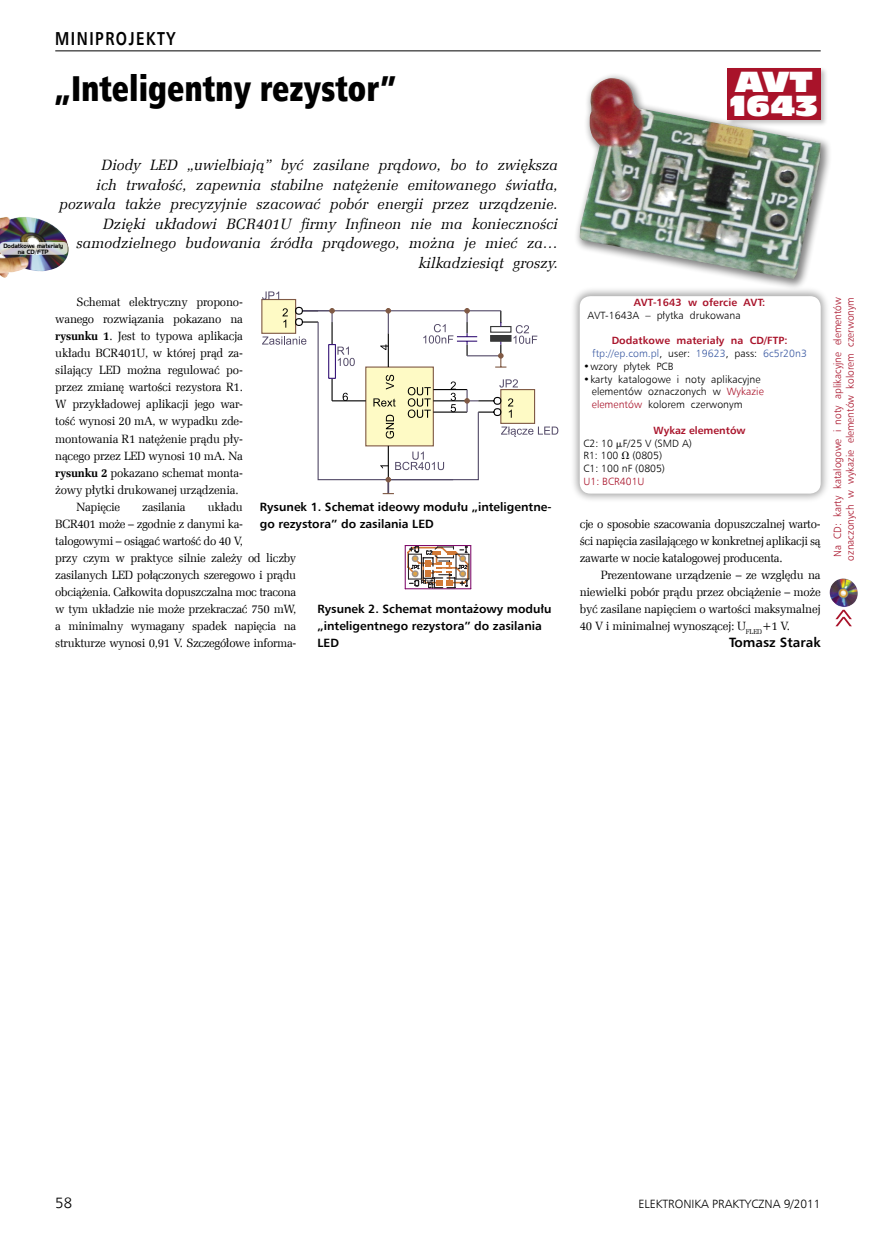
<style>
.page{position:relative;width:893px;height:1234px;background:#fff}
.page>*{position:absolute;margin:0;border:0;box-sizing:border-box;transform-origin:0 0}
._9_Tytul{font:36px "Humnst 777 X Blk Cn EU";color:#000;scale:.9 1}
.tabela{font:27px "Incised 901 Nd EU";letter-spacing:.01em;color:#fff}
.t1{font:700 18.75px "Humnst 777 EU";letter-spacing:.1em;color:#000;scale:.8 1}
._2_Lead{font:italic 15px/19.5px "Zapf Ellipt EU";letter-spacing:.005em;color:#000;text-align:right}
.t2{font:15px "Humnst 777 Lt EU";color:#000}
._0_Autor{font:700 13.5px "Humnst 777 EU";color:#000}
._1_Body{font:12px/17px "Zapf Ellipt EU";letter-spacing:-.03em;color:#000;text-align:justify}
._4_Podpis{font:700 12px/17px "Humnst 777 EU";color:#000}
.t3{font:12px "Humnst 777 Lt EU";color:#000}
.tabela-2{font:10.5px/12.8px "Humnst 777 Lt EU";letter-spacing:.005em;color:#000}
.Body_text{font:10.5px/12.6px "Humnst 777 Lt EU";letter-spacing:.005em;color:#a9132a;text-align:center;scale:.96 1}
.tabela-3{font:700 10.5px "Humnst 777 EU";letter-spacing:.005em;color:#a9132a}
._4_Podpis-2{font:10.5px "Humnst 777 Lt EU";color:#000}
.tabela-4{font:10.5px "Humnst 777 Lt EU";letter-spacing:.005em;color:#3c5ba3}
._4_Podpis-3{font:700 10.5px "Humnst 777 EU";color:#a9132a}
._4_Podpis-4{font:10.5px "Humnst 777 Lt EU";color:#a9132a}
.t4{font:6px/6px "Handel Gothic EU";color:#000;text-align:center;scale:.93 1}
.s1{font-weight:700}
.s2{color:#000}
.s3{color:#a9132a}
.s4{font-family:"Math With Greek"}
</style>
<div class="page">
<hr style="left:55px;top:51px;width:766px;height:1px;background:#000">
<img style="left:830px;top:578px;width:28px;height:29px">
<svg style="left:835px;top:609px;width:17px;height:17px"></svg>
<img style="left:0;top:217px;width:65px;height:61px">
<svg style="left:0;top:242px;width:68px;height:13px"></svg>
<div style="left:569px;top:285px;width:260px;height:217px;background:#000;opacity:.35"></div>
<div style="left:580px;top:296px;width:241px;height:197px;background:#fff;border-radius:11px"></div>
<div style="left:572px;top:71px;width:259px;height:218px;background:#000;opacity:.5"></div>
<img style="left:580px;top:78px;width:240px;height:201px">
<div style="left:725px;top:67px;width:103px;height:59px;background:#000;opacity:.25"></div>
<div style="left:727px;top:68px;width:94px;height:51px;background:#a9132a"></div>
<hr style="left:405px;top:545px;width:1px;height:43px;background:#7f0c6b">
<hr style="left:470px;top:545px;width:1px;height:43px;background:#7f0c6b">
<hr style="left:405px;top:588px;width:66px;height:1px;background:#7f0c6b">
<svg style="left:406px;top:545px;width:64px;height:43px"></svg>
<div style="left:261px;top:299px;width:35px;height:35px;background:#fefac5;border:1px solid #805a45"></div>
<svg style="left:262px;top:291px;width:17px;height:8px"></svg>
<svg style="left:262px;top:306px;width:296px;height:188px"></svg>
<p class="t1" style="left:55px;top:27px;width:152px">MINIPROJEKTY</p>
<p class="_9_Tytul" style="left:55px;top:66px;width:380px">„Inteligentny rezystor”</p>
<p class="_2_Lead" style="left:59px;top:155px;width:500px">Diody LED „uwielbiają” być zasilane prądowo, bo to zwiększa<br>ich trwałość, zapewnia stabilne natężenie emitowanego światła, pozwala także precyzyjnie szacować pobór energii przez urządzenie.<br>Dzięki układowi BCR401U firmy Infineon nie ma konieczności samodzielnego budowania źródła prądowego, można je mieć za… kilkadziesiąt groszy.</p>
<p class="t4" style="left:3px;top:242px;width:66px">Dodatkowe materiały na CD/FTP</p>
<p class="_1_Body" style="left:55px;top:294px;width:189px;text-indent:21px">Schemat elektryczny propono&shy;wanego rozwiązania pokazano na <span class="s1">rysunku 1</span>. Jest to typowa aplikacja układu BCR401U, w której prąd za&shy;silający LED można regulować po&shy;przez zmianę wartości rezystora R1.<br>W przykładowej aplikacji jego war&shy;tość wynosi 20 mA, w wypadku zde&shy;montowania R1 natężenie prądu pły&shy;nącego przez LED wynosi 10 mA. Na <span class="s1">rysunku 2</span> pokazano schemat monta&shy;żowy płytki drukowanej urządzenia.</p>
<p class="_1_Body" style="left:77px;top:498px;width:45px">Napięcie</p>
<p class="_1_Body" style="left:142px;top:498px;width:45px">zasilania</p>
<p class="_4_Podpis" style="left:260px;top:497px;width:293px">Rysunek 1. Schemat ideowy modułu „inteligentne&shy;go rezystora” do zasilania LED</p>
<p class="_1_Body" style="left:55px;top:498px;width:242px;text-align:left;text-indent:153px">układu<br>BCR401 może – zgodnie z danymi ka&shy;talogowymi – osiągać wartość do 40 V,<br>przy czym w praktyce silnie zależy od liczby zasilanych LED połączonych szeregowo i prądu obciążenia. Całkowita dopuszczalna moc tracona w tym układzie nie może przekraczać 750 mW, a minimalny wymagany spadek napięcia na strukturze wynosi 0,91 V. Szczegółowe informa-</p>
<p class="_4_Podpis" style="left:317px;top:600px;width:236px">Rysunek 2. Schemat montażowy modułu „inteligentnego rezystora” do zasilania<br>LED</p>
<p class="tabela" style="left:735px;top:66px;width:79px">AVT</p>
<p class="tabela" style="left:730px;top:90px;width:90px">1643</p>
<p class="tabela-3" style="left:634px;top:296px;width:133px">AVT-1643 w ofercie AVT:</p>
<p class="tabela-2" style="left:588px;top:309px;width:155px">AVT-1643A – płytka drukowana</p>
<p class="tabela-3" style="left:612px;top:334px;width:177px">Dodatkowe materiały na CD/FTP:</p>
<p class="tabela-4" style="left:592px;top:347px;width:216px">ftp://ep.com.pl<span class="s2">, user:</span> 19623<span class="s2">, pass:</span> 6c5r20n3</p>
<p class="tabela-2" style="left:583px;top:360px;width:92px">•wzory płytek PCB</p>
<p class="tabela-2" style="left:592px;top:372px;width:173px;text-indent:-9px">•karty katalogowe i noty aplikacyjne elementów oznaczonych w <span class="s3">Wykazie elementów</span> kolorem czerwonym</p>
<p class="_4_Podpis-3" style="left:654px;top:423px;width:93px">Wykaz elementów</p>
<p class="_4_Podpis-2" style="left:583px;top:436px;width:110px">C2: 10 <span class="s4">m</span>F/25 V (SMD A)</p>
<p class="_4_Podpis-2" style="left:583px;top:449px;width:80px">R1: 100 <span class="s4">V</span> (0805)</p>
<p class="_4_Podpis-2" style="left:583px;top:462px;width:83px">C1: 100 nF (0805)</p>
<p class="_4_Podpis-4" style="left:583px;top:474px;width:63px">U1: BCR401U</p>
<p class="_1_Body" style="left:580px;top:515px;width:242px">cje o sposobie szacowania dopuszczalnej warto&shy;ści napięcia zasilającego w konkretnej aplikacji są zawarte w nocie katalogowej producenta.</p>
<p class="_1_Body" style="left:580px;top:566px;width:242px;text-indent:21px">Prezentowane urządzenie – ze względu na niewielki pobór prądu przez obciążenie – może być zasilane napięciem o wartości maksymalnej 40 V i minimalnej wynoszącej: U<sub>FLED</sub>+1 V.</p>
<p class="_0_Autor" style="left:729px;top:633px;width:93px">Tomasz Starak</p>
<p class="Body_text" style="left:831px;top:560px;width:276px;rotate:-90deg">Na CD: karty katalogowe i noty aplikacyjne elementów oznaczonych w wykazie elementów kolorem czerwonym</p>
<p class="t2" style="left:55px;top:1193px;width:18px">58</p>
<p class="t3" style="left:638px;top:1196px;width:184px">ELEKTRONIKA PRAKTYCZNA 9/2011</p>
</div>
